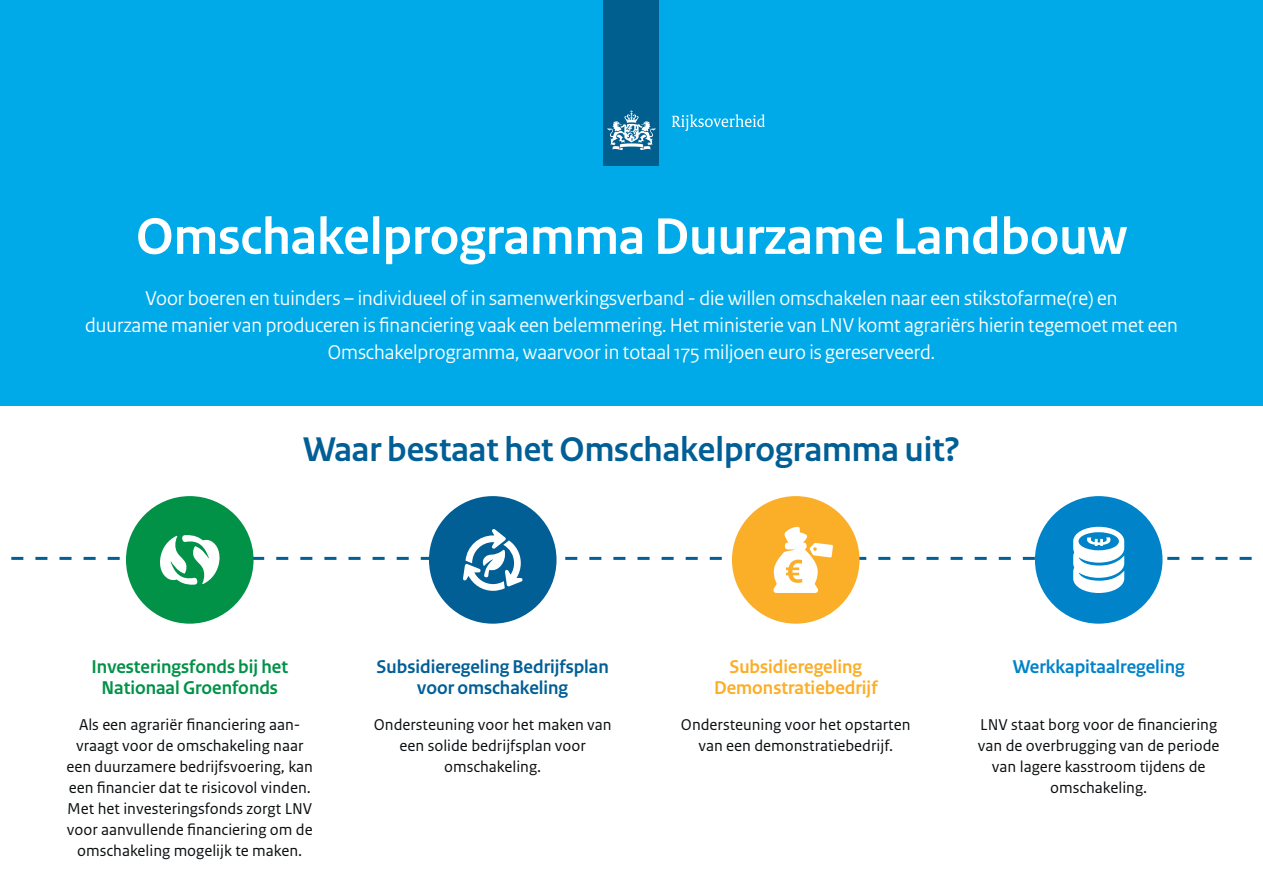
<style>
.page{position:relative;width:1263px;height:893px;background:#fff}
.page>*{position:absolute;margin:0;border:0;box-sizing:border-box;transform-origin:0 0}
._01_RO_Titel{font:700 54px "Rijksoverheid Sans Heading";color:#fff}
._02_RO_Subtitel{font:700 36px "Rijksoverheid Sans Heading";color:#015f96}
._03_RO_Kop{font:21px "Rijksoverheid Sans Heading";color:#fff}
._02_RO_Subtitel-2{font:700 19.5px/21px "Rijksoverheid Sans Heading";color:#015f96;text-align:center}
._02_RO_Subtitel-3{font:700 19.5px "Rijksoverheid Sans Heading";color:#019248}
._02_RO_Subtitel-4{font:700 19.5px/21px "Rijksoverheid Sans Heading";color:#fbae28;text-align:center}
._02_RO_Subtitel-5{font:700 19.5px "Rijksoverheid Sans Heading";color:#0083c9}
._05_RO_Alineakop_San{font:16.5px/21px "Rijksoverheid Sans Text";color:#0b0e10;text-align:center}
</style>
<div class="page">
<div style="left:0;top:0;width:1263px;height:405px;background:#00aae9"></div>
<div style="left:604px;top:0;width:55px;height:166px;background:#015f8f"></div>
<svg style="left:607px;top:110px;width:48px;height:40px"></svg>
<svg style="left:672px;top:114px;width:93px;height:17px"></svg>
<div style="left:126px;top:496px;width:128px;height:128px;background:#019248;border-radius:50%"></div>
<div style="left:1035px;top:496px;width:127px;height:128px;background:#0083c9;border-radius:50%"></div>
<div style="left:732px;top:496px;width:127px;height:128px;background:#fbae28;border-radius:50%"></div>
<div style="left:429px;top:496px;width:127px;height:128px;background:#015f96;border-radius:50%"></div>
<svg style="left:11px;top:524px;width:1241px;height:69px"></svg>
<p class="_01_RO_Titel" style="left:136px;top:206px;width:993px">Omschakelprogramma Duurzame Landbouw</p>
<p class="_03_RO_Kop" style="left:145px;top:286px;width:973px">Voor boeren en tuinders – individueel of in samenwerkingsverband - die willen omschakelen naar een stikstofarme(re) en</p>
<p class="_03_RO_Kop" style="left:85px;top:313px;width:1094px">duurzame manier van produceren is financiering vaak een belemmering. Het ministerie van LNV komt agrariërs hierin tegemoet met een</p>
<p class="_03_RO_Kop" style="left:328px;top:340px;width:609px">Omschakelprogramma, waarvoor in totaal 175 miljoen euro is gereserveerd.</p>
<p class="_02_RO_Subtitel" style="left:303px;top:429px;width:658px">Waar bestaat het Omschakelprogramma uit?</p>
<p class="_02_RO_Subtitel-3" style="left:92px;top:655px;width:198px">Investeringsfonds bij het</p>
<p class="_02_RO_Subtitel-3" style="left:101px;top:676px;width:178px">Nationaal Groenfonds</p>
<p class="_05_RO_Alineakop_San" style="left:66px;top:714px;width:248px">Als een agrariër financiering aan&shy;vraagt voor de omschakeling naar een duurzamere bedrijfsvoering, kan een financier dat te risicovol vinden.</p>
<p class="_05_RO_Alineakop_San" style="left:67px;top:798px;width:247px">Met het investeringsfonds zorgt LNV voor aanvullende financiering om de omschakeling mogelijk te maken.</p>
<p class="_02_RO_Subtitel-2" style="left:377px;top:656px;width:234px">Subsidieregeling Bedrijfsplan voor omschakeling</p>
<p class="_05_RO_Alineakop_San" style="left:374px;top:714px;width:239px">Ondersteuning voor het maken van een solide bedrijfsplan voor omschakeling.</p>
<p class="_02_RO_Subtitel-4" style="left:714px;top:656px;width:165px">Subsidieregeling<br>Demonstratiebedrijf</p>
<p class="_05_RO_Alineakop_San" style="left:681px;top:714px;width:231px">Ondersteuning voor het opstarten van een demonstratiebedrijf.</p>
<p class="_02_RO_Subtitel-5" style="left:1013px;top:655px;width:173px">Werkkapitaalregeling</p>
<p class="_05_RO_Alineakop_San" style="left:978px;top:714px;width:243px">LNV staat borg voor de financiering van de overbrugging van de periode van lagere kasstroom tijdens de omschakeling.</p>
</div>
